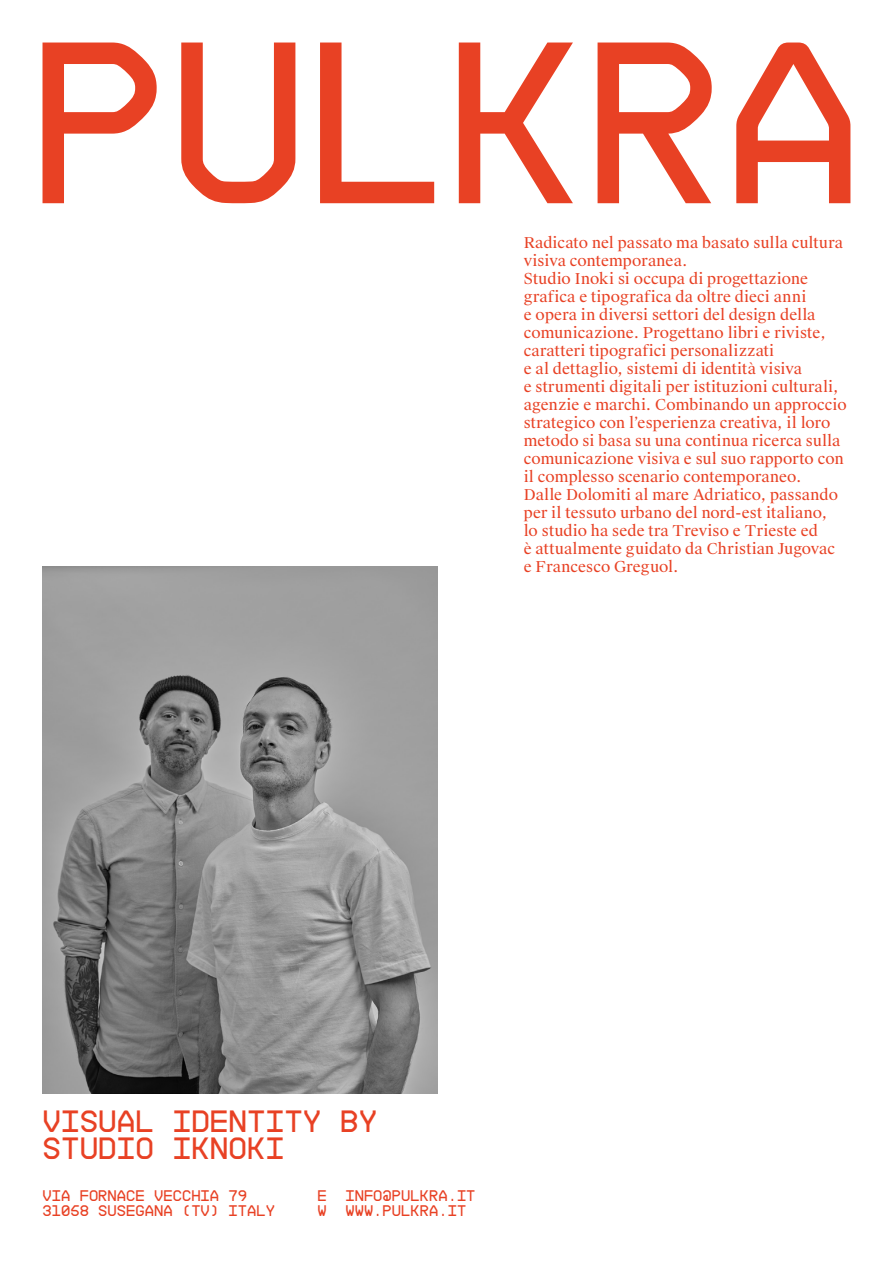
<style>
.page{position:relative;width:893px;height:1263px;background:#fff}
.page>*{position:absolute;margin:0;border:0;box-sizing:border-box;transform-origin:0 0}
.t1{font:30px "Pulkra Standard";color:#e84124}
.t2{font:15px/18px "Suisse Works";letter-spacing:.005em;color:#e84124}
.t3{font:15px/15px "Pulkra Standard";color:#e84124}
</style>
<div class="page">
<svg style="left:43px;top:43px;width:807px;height:160px"></svg>
<img style="left:43px;top:566px;width:395px;height:527px">
<p class="t2" style="left:524px;top:234px;width:321px">Radicato nel passato ma basato sulla cultura visiva contemporanea.</p>
<p class="t2" style="left:524px;top:270px;width:286px">Studio Inoki si occupa di progettazione grafica e tipografica da oltre dieci anni</p>
<p class="t2" style="left:524px;top:306px;width:293px">e opera in diversi settori del design della</p>
<p class="t2" style="left:524px;top:324px;width:303px">comunicazione. Progettano libri e riviste, caratteri tipografici personalizzati</p>
<p class="t2" style="left:524px;top:360px;width:280px">e al dettaglio, sistemi di identità visiva</p>
<p class="t2" style="left:524px;top:378px;width:325px">e strumenti digitali per istituzioni culturali, agenzie e marchi. Combinando un approccio strategico con l’esperienza creativa, il loro metodo si basa su una continua ricerca sulla comunicazione visiva e sul suo rapporto con il complesso scenario contemporaneo.</p>
<p class="t2" style="left:524px;top:486px;width:316px">Dalle Dolomiti al mare Adriatico, passando per il tessuto urbano del nord-est italiano,</p>
<p class="t2" style="left:524px;top:522px;width:296px">lo studio ha sede tra Treviso e Trieste ed</p>
<p class="t2" style="left:524px;top:540px;width:313px">è attualmente guidato da Christian Jugovac</p>
<p class="t2" style="left:524px;top:558px;width:156px">e Francesco Greguol.</p>
<p class="t1" style="left:43px;top:1101px;width:336px">VISUAL IDENTITY BY</p>
<p class="t1" style="left:43px;top:1128px;width:243px">STUDIO IKNOKI</p>
<p class="t3" style="left:43px;top:1189px;width:234px">VIA FORNACE VECCHIA 79<br>31058 SUSEGANA (TV) ITALY</p>
<p class="t3" style="left:317px;top:1189px;width:9px">E</p>
<p class="t3" style="left:317px;top:1189px;width:158px;text-indent:28px">INFO@PULKRA.IT<br>W WWW.PULKRA.IT</p>
</div>
